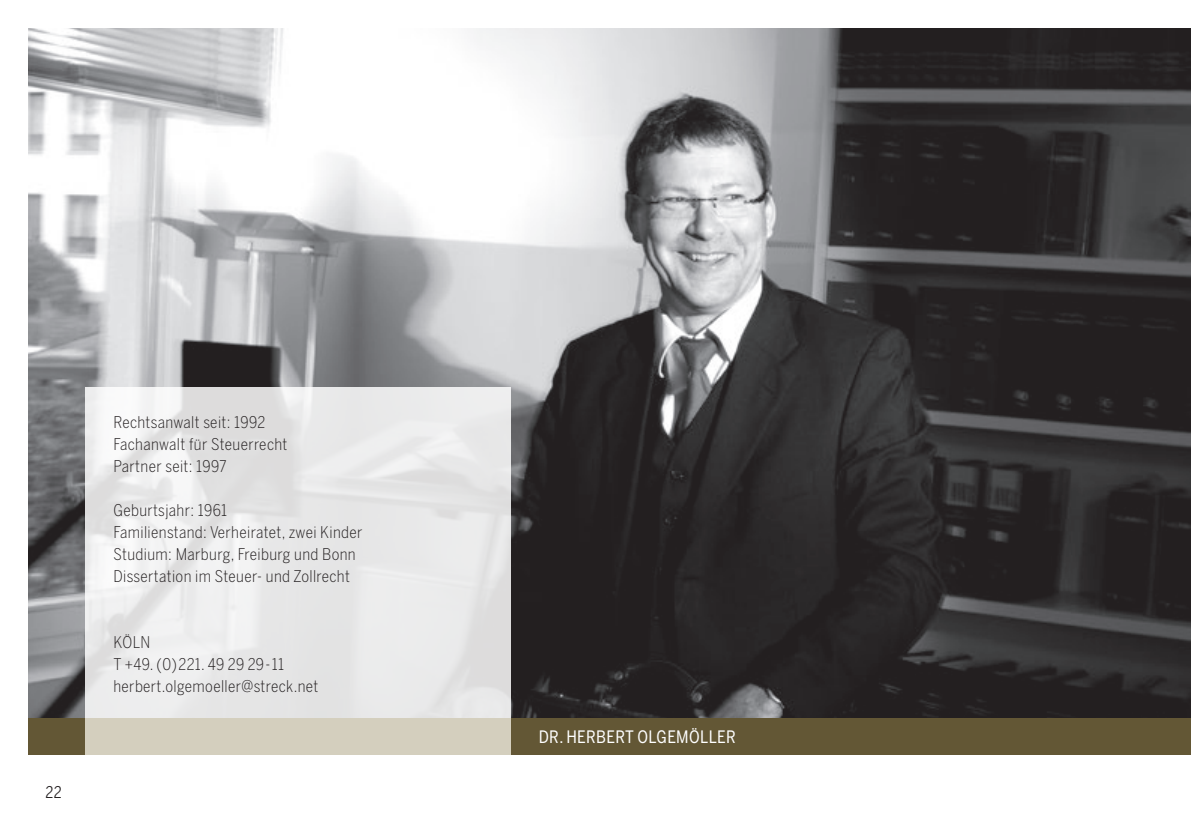
<style>
.page{position:relative;width:1191px;height:840px;background:#fff}
.page>*{position:absolute;margin:0;border:0;box-sizing:border-box;transform-origin:0 0}
.t1{font:17px "Benton Sans Cond";letter-spacing:.02em;color:#fff}
.t2{font:300 16px/22px "Benton Sans Cond";letter-spacing:.025em;color:#231f20}
.t3{font:16px "Benton Sans Cond";color:#231f20}
</style>
<div class="page">
<img style="left:28px;top:28px;width:1163px;height:689px">
<div style="left:28px;top:717px;width:1163px;height:37px;background:#635735"></div>
<svg style="left:85px;top:387px;width:425px;height:330px;fill:#e8e8e9"></svg>
<div style="left:85px;top:717px;width:425px;height:37px;background:#d4cfbe"></div>
<p class="t3" style="left:45px;top:782px;width:18px">22</p>
<p class="t2" style="left:113px;top:411px;width:175px">Rechtsanwalt seit: 1992<br>Fachanwalt für Steuerrecht<br>Partner seit: 1997</p>
<p class="t2" style="left:113px;top:499px;width:250px">Geburtsjahr: 1961<br>Familienstand: Verheiratet, zwei Kinder Studium: Marburg, Freiburg und Bonn Dissertation im Steuer- und Zollrecht</p>
<p class="t2" style="left:113px;top:631px;width:206px">KÖLN<br>T +49. (0)221. 49 29 29-11 herbert.olgemoeller@streck.net</p>
<p class="t1" style="left:539px;top:726px;width:199px">DR. HERBERT OLGEMÖLLER</p>
</div>
